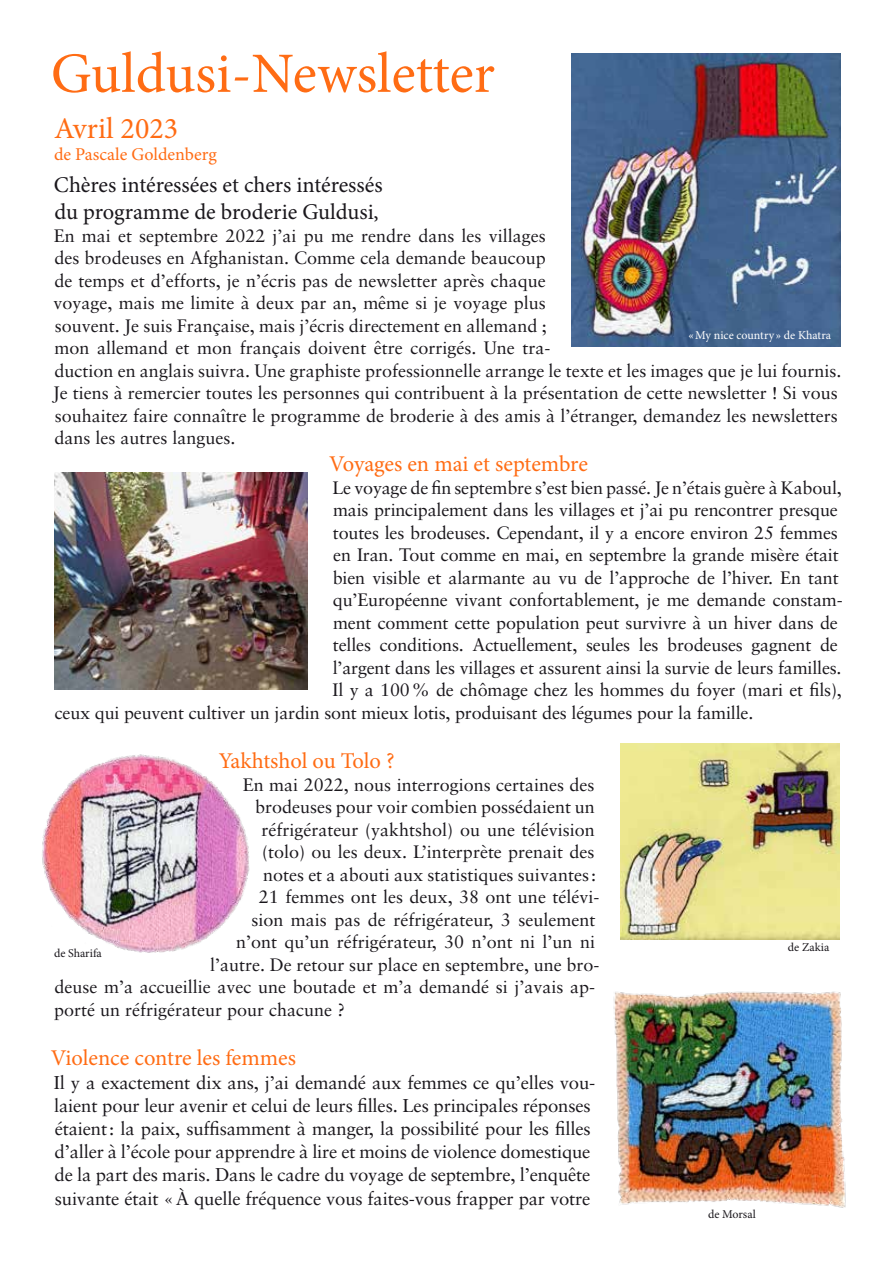
<style>
.page{position:relative;width:893px;height:1263px;background:#fff}
.page>*{position:absolute;margin:0;border:0;box-sizing:border-box;transform-origin:0 0}
.t1{font:57px "Minion Pro";color:#ff6c14}
.t2{font:30px "Minion Pro";color:#ff6c14}
.t3{font:22.5px/27px "Minion Pro";color:#1a171c}
.t4{font:22.5px "Minion Pro";letter-spacing:-.005em;color:#ff6c14}
.t5{font:18.6px/23.2px "Sabon CE";letter-spacing:-.01em;color:#1a171c}
.t6{font:18px/22.5px "Sabon CE";color:#1a171c}
.t7{font:18px "Minion Pro";color:#ff6c14}
.t8{font:12px "Minion Pro";color:#1a171c}
.t9{font:12px "Minion Pro";color:#fff}
</style>
<div class="page">
<img style="left:572px;top:53px;width:268px;height:294px">
<img style="left:54px;top:472px;width:253px;height:218px">
<img style="left:613px;top:991px;width:233px;height:217px">
<img style="left:42px;top:754px;width:208px;height:199px">
<img style="left:621px;top:743px;width:219px;height:197px">
<h1 class="t1" style="left:51px;top:35px;width:446px">Guldusi-Newsletter</h1>
<h2 class="t2" style="left:54px;top:109px;width:126px">Avril 2023</h2>
<p class="t7" style="left:54px;top:142px;width:164px">de Pascale Goldenberg</p>
<p class="t3" style="left:54px;top:172px;width:330px">Chères intéressées et chers intéressés du programme de broderie Guldusi,</p>
<p class="t6" style="left:53px;top:224px;width:790px">En mai et septembre 2022 j’ai pu me rendre dans les villages<br>des brodeuses en Afghanistan. Comme cela demande beaucoup<br>de temps et d’efforts, je n’écris pas de newsletter après chaque<br>voyage, mais me limite à deux par an, même si je voyage plus<br>souvent. Je suis Française, mais j’écris directement en allemand ;<br>mon allemand et mon français doivent être corrigés. Une tra-<br>duction en anglais suivra. Une graphiste professionnelle arrange le texte et les images que je lui fournis.<br>Je tiens à remercier toutes les personnes qui contribuent à la présentation de cette newsletter ! Si vous souhaitez faire connaître le programme de broderie à des amis à l’étranger, demandez les newsletters dans les autres langues.</p>
<p class="t4" style="left:329px;top:449px;width:260px">Voyages en mai et septembre</p>
<p class="t6" style="left:332px;top:476px;width:511px">Le voyage de fin septembre s’est bien passé. Je n’étais guère à Kaboul,</p>
<p class="t6" style="left:333px;top:499px;width:506px">mais principalement dans les villages et j’ai pu rencontrer presque</p>
<p class="t6" style="left:333px;top:521px;width:506px">toutes les brodeuses. Cependant, il y a encore environ 25 femmes</p>
<p class="t6" style="left:333px;top:544px;width:507px">en Iran. Tout comme en mai, en septembre la grande misère était</p>
<p class="t6" style="left:333px;top:566px;width:508px">bien visible et alarmante au vu de l’approche de l’hiver. En tant</p>
<p class="t6" style="left:333px;top:589px;width:511px">qu’Européenne vivant confortablement, je me demande constam-</p>
<p class="t6" style="left:333px;top:611px;width:506px">ment comment cette population peut survivre à un hiver dans de</p>
<p class="t6" style="left:333px;top:634px;width:506px">telles conditions. Actuellement, seules les brodeuses gagnent de</p>
<p class="t6" style="left:333px;top:656px;width:510px">l’argent dans les villages et assurent ainsi la survie de leurs familles.</p>
<p class="t6" style="left:333px;top:679px;width:511px">Il y a 100% de chômage chez les hommes du foyer (mari et fils),</p>
<p class="t6" style="left:55px;top:701px;width:700px">ceux qui peuvent cultiver un jardin sont mieux lotis, produisant des légumes pour la famille.</p>
<p class="t4" style="left:219px;top:746px;width:177px">Yakhtshol ou Tolo ?</p>
<p class="t6" style="left:243px;top:773px;width:353px">En mai 2022, nous interrogions certaines des</p>
<p class="t6" style="left:255px;top:796px;width:341px">brodeuses pour voir combien possédaient un</p>
<p class="t6" style="left:261px;top:818px;width:335px">réfrigérateur (yakhtshol) ou une télévision</p>
<p class="t6" style="left:262px;top:841px;width:334px">(tolo) ou les deux. L’interprète prenait des</p>
<p class="t6" style="left:263px;top:863px;width:335px">notes et a abouti aux statistiques suivantes:</p>
<p class="t6" style="left:259px;top:886px;width:342px">21 femmes ont les deux, 38 ont une télévi-</p>
<p class="t6" style="left:251px;top:908px;width:346px">sion mais pas de réfrigérateur, 3 seulement</p>
<p class="t6" style="left:236px;top:931px;width:361px">n’ont qu’un réfrigérateur, 30 n’ont ni l’un ni</p>
<p class="t6" style="left:210px;top:953px;width:391px">l’autre. De retour sur place en septembre, une bro-</p>
<p class="t6" style="left:54px;top:976px;width:542px">deuse m’a accueillie avec une boutade et m’a demandé si j’avais ap-</p>
<p class="t6" style="left:54px;top:998px;width:293px">porté un réfrigérateur pour chacune ?</p>
<p class="t4" style="left:51px;top:1043px;width:247px">Violence contre les femmes</p>
<p class="t5" style="left:54px;top:1070px;width:543px">Il y a exactement dix ans, j’ai demandé aux femmes ce qu’elles vou&shy;laient pour leur avenir et celui de leurs filles. Les principales réponses étaient: la paix, suffisamment à manger, la possibilité pour les filles d’aller à l’école pour apprendre à lire et moins de violence domestique de la part des maris. Dans le cadre du voyage de septembre, l’enquête suivante était «À quelle fréquence vous faites-vous frapper par votre</p>
<p class="t9" style="left:688px;top:327px;width:144px">«My nice country » de Khatra</p>
<p class="t8" style="left:788px;top:939px;width:43px">de Zakia</p>
<p class="t8" style="left:54px;top:945px;width:49px">de Sharifa</p>
<p class="t8" style="left:708px;top:1206px;width:49px">de Morsal</p>
</div>
